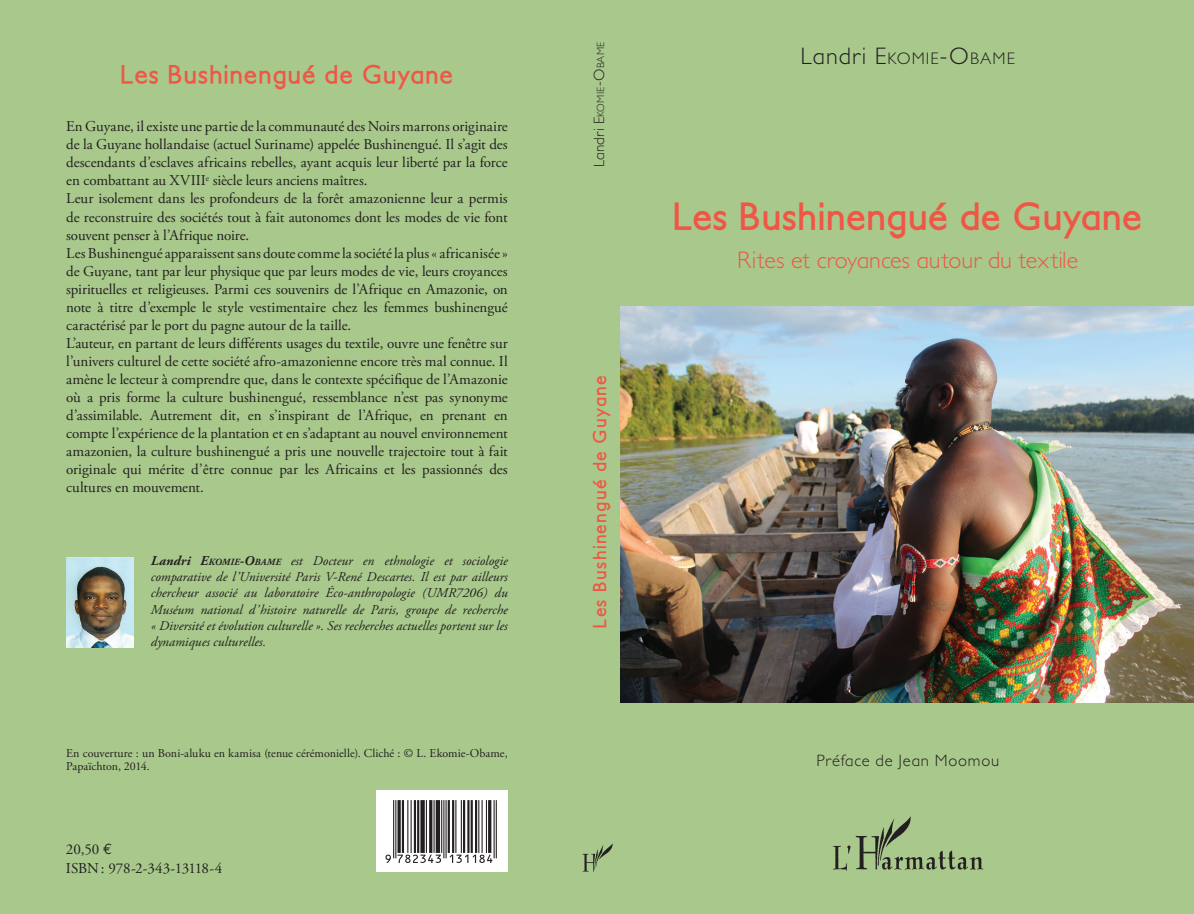
<style>
.page{position:relative;width:1194px;height:914px;background:#a9c98c}
.page>*{position:absolute;margin:0;border:0;box-sizing:border-box;transform-origin:0 0}
.t1{font:700 37.5px "Petita";letter-spacing:.01em;color:#f05646}
.t2{font:700 25.5px "Petita";letter-spacing:.03em;color:#f05646}
.t3{font:300 24px "Petita";color:#f05646}
.t4{font:700 18px "Petita";letter-spacing:.075em;color:#f05646}
.t5{font:300 16.8px "Petita";letter-spacing:.065em;color:#231f20}
.t6{font:300 16.5px "Petita";letter-spacing:.045em;color:#231f20}
.t7{font:15px/18px "Adobe Garamond Pro";letter-spacing:-.005em;color:#231f20}
.t8{font:italic 13.5px/16.2px "Adobe Garamond Pro";color:#231f20;text-align:justify}
.t9{font:12px/13.5px "Adobe Garamond Pro";color:#231f20}
.t10{font:300 10.5px "Petita";letter-spacing:.02em;color:#231f20}
.s1{font-weight:700}
.s2{font-weight:700;font-size:9.45px}
.s3{font-family:"Euro Mono Std"}
.s4{font-size:15px}
.s5{font-size:24px}
</style>
<div class="page">
<svg style="left:377px;top:790px;width:131px;height:81px;background:#eeeded"></svg>
<img style="left:583px;top:844px;width:29px;height:27px">
<img style="left:833px;top:816px;width:150px;height:55px">
<img style="left:621px;top:306px;width:573px;height:396px">
<hr style="left:496px;top:800px;width:1px;height:58px;background:#231f20">
<hr style="left:494px;top:800px;width:1px;height:58px;background:#231f20">
<hr style="left:488px;top:800px;width:3px;height:52px;background:#231f20">
<hr style="left:486px;top:800px;width:1px;height:52px;background:#231f20">
<hr style="left:482px;top:800px;width:1px;height:52px;background:#231f20">
<hr style="left:478px;top:800px;width:1px;height:52px;background:#231f20">
<hr style="left:475px;top:800px;width:2px;height:52px;background:#231f20">
<hr style="left:471px;top:800px;width:2px;height:52px;background:#231f20">
<hr style="left:467px;top:800px;width:3px;height:52px;background:#231f20">
<hr style="left:463px;top:800px;width:2px;height:52px;background:#231f20">
<hr style="left:461px;top:800px;width:1px;height:52px;background:#231f20">
<hr style="left:455px;top:800px;width:1px;height:52px;background:#231f20">
<hr style="left:452px;top:800px;width:2px;height:52px;background:#231f20">
<hr style="left:448px;top:800px;width:2px;height:52px;background:#231f20">
<hr style="left:446px;top:800px;width:1px;height:58px;background:#231f20">
<hr style="left:443px;top:800px;width:1px;height:58px;background:#231f20">
<hr style="left:441px;top:800px;width:1px;height:52px;background:#231f20">
<hr style="left:436px;top:800px;width:4px;height:52px;background:#231f20">
<hr style="left:434px;top:800px;width:1px;height:52px;background:#231f20">
<hr style="left:429px;top:800px;width:3px;height:52px;background:#231f20">
<hr style="left:426px;top:800px;width:1px;height:52px;background:#231f20">
<div style="left:420px;top:800px;width:5px;height:52px;background:#231f20"></div>
<hr style="left:417px;top:800px;width:2px;height:52px;background:#231f20">
<hr style="left:414px;top:800px;width:2px;height:52px;background:#231f20">
<hr style="left:411px;top:800px;width:1px;height:52px;background:#231f20">
<hr style="left:407px;top:800px;width:1px;height:52px;background:#231f20">
<hr style="left:402px;top:800px;width:2px;height:52px;background:#231f20">
<svg style="left:397px;top:800px;width:4px;height:52px"></svg>
<hr style="left:395px;top:800px;width:1px;height:58px;background:#231f20">
<hr style="left:393px;top:800px;width:1px;height:58px;background:#231f20">
<svg style="left:385px;top:854px;width:107px;height:8px"></svg>
<img style="left:66px;top:557px;width:68px;height:90px">
<h2 class="t2" style="left:121px;top:59px;width:334px">Les Bushinengué de Guyane</h2>
<p class="t7" style="left:66px;top:118px;width:443px">En Guyane, il existe une partie de la communauté des Noirs marrons originaire de la Guyane hollandaise (actuel Suriname) appelée Bushinengué. Il s’agit des descendants d’esclaves africains rebelles, ayant acquis leur liberté par la force en combattant au XVIII<sup>e</sup> siècle leurs anciens maîtres.<br>Leur isolement dans les profondeurs de la forêt amazonienne leur a permis de reconstruire des sociétés tout à fait autonomes dont les modes de vie font souvent penser à l’Afrique noire.<br>Les Bushinengué apparaissent sans doute comme la société la plus « africanisée » de Guyane, tant par leur physique que par leurs modes de vie, leurs croyances spirituelles et religieuses. Parmi ces souvenirs de l’Afrique en Amazonie, on note à titre d’exemple le style vestimentaire chez les femmes bushinengué caractérisé par le port du pagne autour de la taille.<br>L’auteur, en partant de leurs différents usages du textile, ouvre une fenêtre sur l’univers culturel de cette société afro-amazonienne encore très mal connue. Il amène le lecteur à comprendre que, dans le contexte spécifique de l’Amazonie où a pris forme la culture bushinengué, ressemblance n’est pas synonyme d’assimilable. Autrement dit, en s’inspirant de l’Afrique, en prenant en compte l’expérience de la plantation et en s’adaptant au nouvel environnement amazonien, la culture bushinengué a pris une nouvelle trajectoire tout à fait originale qui mérite d’être connue par les Africains et les passionnés des cultures en mouvement.</p>
<p class="t8" style="left:151px;top:553px;width:358px"><span class="s1">Landri E</span><span class="s2">KOMIE</span><span class="s1">-O</span><span class="s2">BAME</span> est Docteur en ethnologie et sociologie comparative de l’Université Paris V-René Descartes. Il est par ailleurs chercheur associé au laboratoire Éco-anthropologie (UMR7206) du Muséum national d’histoire naturelle de Paris, groupe de recherche « Diversité et évolution culturelle ». Ses recherches actuelles portent sur les dynamiques culturelles.</p>
<p class="t9" style="left:66px;top:746px;width:443px">En couverture : un Boni-aluku en kamisa (tenue cérémonielle). Cliché : © L. Ekomie-Obame,<br>Papaïchton, 2014.</p>
<p class="t7" style="left:66px;top:839px;width:158px;line-height:19.5px">20,50 <span class="s3">€<br></span>ISBN: 978-2-343-13118-4</p>
<p class="t10" style="left:595px;top:167px;width:127px;rotate:-90deg"><span class="s4">Landri E</span>KOMIE<span class="s4">-O</span>BAME</p>
<p class="t4" style="left:589px;top:627px;width:254px;rotate:-90deg">Les Bushinengué de Guyane</p>
<p class="t5" style="left:801px;top:48px;width:216px"><span class="s5">Landri E</span>KOMIE<span class="s5">-O</span>BAME</p>
<h1 class="t1" style="left:674px;top:193px;width:470px">Les Bushinengué de Guyane</h1>
<h3 class="t3" style="left:737px;top:246px;width:342px">Rites et croyances autour du textile</h3>
<p class="t6" style="left:816px;top:751px;width:184px">Préface de Jean Moomou</p>
</div>
